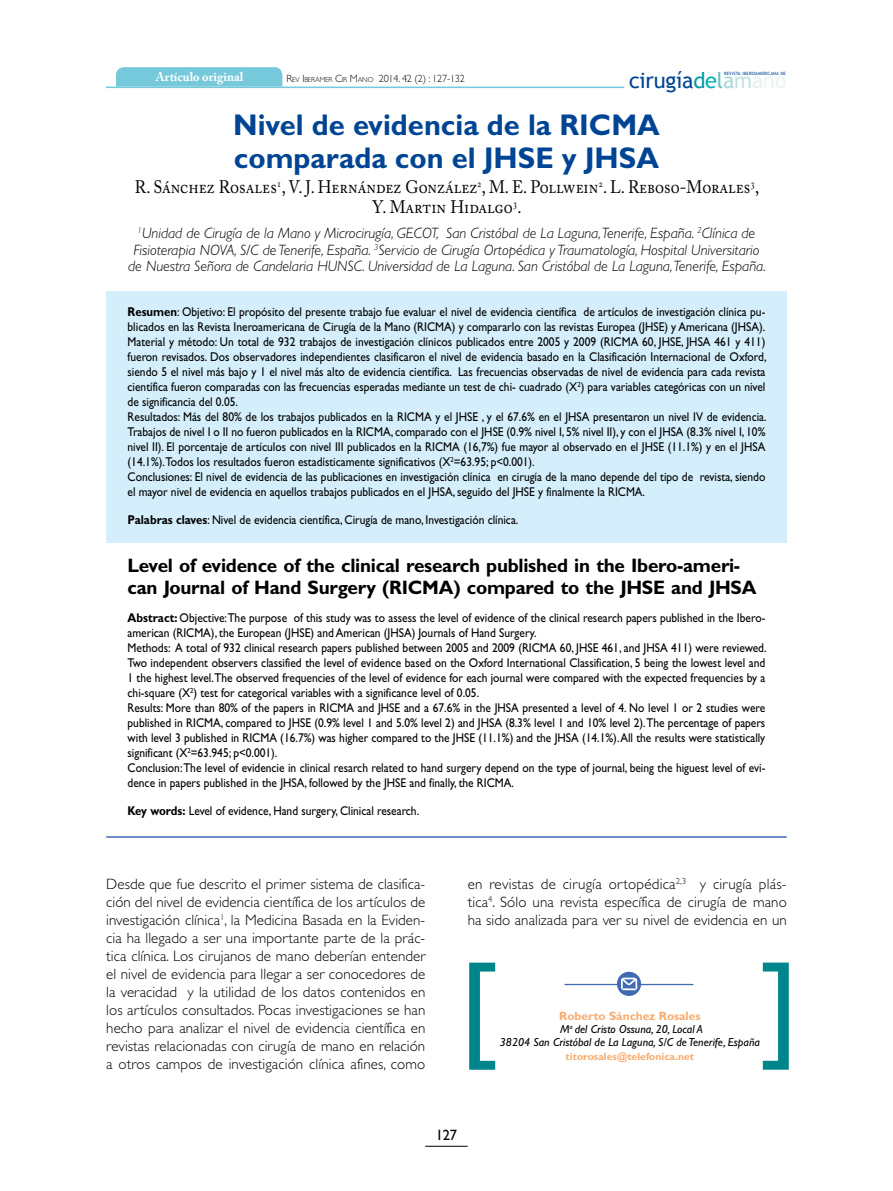
<style>
.page{position:relative;width:893px;height:1191px;background:#fff}
.page>*{position:absolute;margin:0;border:0;box-sizing:border-box;transform-origin:0 0}
.TÍTULO_DEL_ARTÍCULO{font:700 30px/33px "Gill Sans Std";color:#004494}
.t1{font:21.75px "Trebuchet MS";letter-spacing:-.01em;color:#004494}
.TÍTULO_ARTÍCULO_INGL{font:700 19.5px/22.5px "Gill Sans Std";letter-spacing:-.01em;color:#000}
.AUTORES{font:18px/20.2px "Adobe Caslon Pro";color:#000;text-align:center;scale:.9 1}
.PÁRRAFO{font:300 15px/18px "Gill Sans Std";letter-spacing:.005em;color:#000;text-align:justify}
.CARGOS_AUTORES{font:italic 300 15px/16.5px "Gill Sans Std";letter-spacing:-.005em;color:#000;text-align:center}
.t2{font:15px "Gill Sans Std";color:#000}
.RESUMEN{font:12.75px/15px "Gill Sans Std";color:#000;scale:.9 1}
.t3{font:700 12.75px "Adobe Caslon Pro";color:#fff}
.t4{font:700 12px "Gill Sans Std";color:#f7ac6f}
.t5{font:italic 11.7px/13px "Gill Sans Std";color:#000;text-align:center}
.t6{font:300 10.5px "Gill Sans Std";letter-spacing:-.015em;color:#000}
.t7{font:700 10.5px "Gill Sans Std";color:#f7ac6f}
.t8{font:4.35px "Trebuchet MS";letter-spacing:.015em;color:#004494;scale:1.05 1}
.s1{color:#0099a5}
.s2{color:#00b1b8}
.s3{color:#67c1c5}
.s4{color:#a7d8d9}
.s5{color:#c4e3df}
.s6{color:#e5f2ee}
.s7{color:#ebf5f0}
.s8{font-size:7.35px}
.s9{font-weight:700}
</style>
<div class="page">
<hr style="left:425px;top:1146px;width:43px;height:1px;background:#000">
<hr style="left:106px;top:87px;width:518px;height:1px;background:#76c9db">
<svg style="left:116px;top:67px;width:166px;height:20px"></svg>
<div style="left:106px;top:291px;width:681px;height:251px;background:#d4effb"></div>
<hr style="left:106px;top:836px;width:681px;height:1px;background:#426ab3">
<hr style="left:565px;top:984px;width:128px;height:1px;background:#426ab3">
<svg style="left:617px;top:971px;width:24px;height:25px"></svg>
<svg style="left:621px;top:977px;width:16px;height:13px"></svg>
<svg style="left:763px;top:962px;width:26px;height:107px"></svg>
<svg style="left:469px;top:962px;width:26px;height:107px"></svg>
<h2 class="t1" style="left:629px;top:68px;width:159px">cirugía<span class="s1">d</span><span class="s2">e</span><span class="s3">l</span><span class="s4">a</span><span class="s5">m</span><span class="s6">a</span><span class="s7">no</span></h2>
<p class="t3" style="left:156px;top:69px;width:89px">Artículo original</p>
<p class="t8" style="left:724px;top:71px;width:61px">REVISTA IBEROAMERICANA DE</p>
<p class="t6" style="left:287px;top:72px;width:180px">R<span class="s8">EV</span> I <span class="s8">BERAMER</span> C<span class="s8">IR</span> M<span class="s8">ANO</span> 2014. 42 (2) : 127-132</p>
<p class="TÍTULO_DEL_ARTÍCULO" style="left:233px;top:109px;width:428px">Nivel de evidencia de la RICMA comparada con el JHSE y JHSA</p>
<p class="AUTORES" style="left:135px;top:176px;width:695px">R. Sánchez Rosales<sup>1</sup>, V. J. Hernández González<sup>2</sup>, M. E. Pollwein<sup>2</sup>. L. Reboso-Morales<sup>3</sup>,<br>Y. Martin Hidalgo<sup>3</sup>.</p>
<p class="CARGOS_AUTORES" style="left:128px;top:225px;width:639px"><sup>1</sup>Unidad de Cirugía de la Mano y Microcirugía, GECOT, San Cristóbal de La Laguna, Tenerife, España. <sup>2</sup>Clínica de<br>Fisioterapia NOVA, S/C de Tenerife, España. <sup>3</sup>Servicio de Cirugía Ortopédica y Traumatología, Hospital Universitario de Nuestra Señora de Candelaria HUNSC. Universidad de La Laguna. San Cristóbal de La Laguna, Tenerife, España.</p>
<p class="RESUMEN" style="left:128px;top:304px;width:710px"><span class="s9">Resumen</span>: Objetivo: El propósito del presente trabajo fue evaluar el nivel de evidencia científica de artículos de investigación clínica pu&shy;blicados en las Revista Ineroamericana de Cirugía de la Mano (RICMA) y compararlo con las revistas Europea (JHSE) y Americana (JHSA).</p>
<p class="RESUMEN" style="left:128px;top:334px;width:711px;text-align:justify">Material y método: Un total de 932 trabajos de investigación clínicos publicados entre 2005 y 2009 (RICMA 60, JHSE, JHSA 461 y 411) fueron revisados. Dos observadores independientes clasificaron el nivel de evidencia basado en la Clasificación Internacional de Oxford, siendo 5 el nivel más bajo y 1 el nivel más alto de evidencia científica. Las frecuencias observadas de nivel de evidencia para cada revista científica fueron comparadas con las frecuencias esperadas mediante un test de chi- cuadrado (X<sup>2</sup>) para variables categóricas con un nivel de significancia del 0.05.</p>
<p class="RESUMEN" style="left:128px;top:409px;width:712px;text-align:justify">Resultados: Más del 80% de los trabajos publicados en la RICMA y el JHSE , y el 67.6% en el JHSA presentaron un nivel IV de evidencia.<br>Trabajos de nivel I o II no fueron publicados en la RICMA, comparado con el JHSE (0.9% nivel I, 5% nivel II), y con el JHSA (8.3% nivel I, 10% nivel II). El porcentaje de artículos con nivel III publicados en la RICMA (16,7%) fue mayor al observado en el JHSE (11.1%) y en el JHSA (14.1%).Todos los resultados fueron estadísticamente significativos (X<sup>2</sup>=63.95; p&lt;0.001).</p>
<p class="RESUMEN" style="left:128px;top:469px;width:710px">Conclusiones: El nivel de evidencia de las publicaciones en investigación clínica en cirugía de la mano depende del tipo de revista, siendo el mayor nivel de evidencia en aquellos trabajos publicados en el JHSA, seguido del JHSE y finalmente la RICMA.</p>
<p class="RESUMEN" style="left:128px;top:512px;width:436px"><span class="s9">Palabras claves</span>: Nivel de evidencia científica, Cirugía de mano, Investigación clínica.</p>
<p class="TÍTULO_ARTÍCULO_INGL" style="left:128px;top:554px;width:630px">Level of evidence of the clinical research published in the Ibero-ameri&shy;can Journal of Hand Surgery (RICMA) compared to the JHSE and JHSA</p>
<p class="RESUMEN" style="left:128px;top:610px;width:710px"><span class="s9">Abstract:</span> Objective: The purpose of this study was to assess the level of evidence of the clinical research papers published in the Ibero&shy;american (RICMA), the European (JHSE) and American (JHSA) Journals of Hand Surgery.</p>
<p class="RESUMEN" style="left:128px;top:640px;width:711px;text-align:justify">Methods: A total of 932 clinical research papers published between 2005 and 2009 (RICMA 60, JHSE 461, and JHSA 411) were reviewed.<br>Two independent observers classified the level of evidence based on the Oxford International Classification, 5 being the lowest level and 1 the highest level.The observed frequencies of the level of evidence for each journal were compared with the expected frequencies by a chi-square (X<sup>2</sup>) test for categorical variables with a significance level of 0.05.</p>
<p class="RESUMEN" style="left:128px;top:700px;width:710px;text-align:justify">Results: More than 80% of the papers in RICMA and JHSE and a 67.6% in the JHSA presented a level of 4. No level 1 or 2 studies were published in RICMA, compared to JHSE (0.9% level 1 and 5.0% level 2) and JHSA (8.3% level 1 and 10% level 2). The percentage of papers with level 3 published in RICMA (16.7%) was higher compared to the JHSE (11.1%) and the JHSA (14.1%). All the results were statistically significant (X<sup>2</sup>=63.945; p&lt;0.001).</p>
<p class="RESUMEN" style="left:128px;top:760px;width:710px">Conclusion: The level of evidencie in clinical resarch related to hand surgery depend on the type of journal, being the higuest level of evi&shy;dence in papers published in the JHSA, followed by the JHSE and finally, the RICMA.</p>
<p class="RESUMEN" style="left:128px;top:803px;width:326px"><span class="s9">Key words:</span> Level of evidence, Hand surgery, Clinical research.</p>
<p class="PÁRRAFO" style="left:106px;top:875px;width:321px">Desde que fue descrito el primer sistema de clasifica&shy;ción del nivel de evidencia científica de los artículos de investigación clínica<sup>1</sup>, la Medicina Basada en la Eviden&shy;cia ha llegado a ser una importante parte de la prác&shy;tica clínica. Los cirujanos de mano deberían entender el nivel de evidencia para llegar a ser conocedores de la veracidad y la utilidad de los datos contenidos en los artículos consultados. Pocas investigaciones se han hecho para analizar el nivel de evidencia científica en revistas relacionadas con cirugía de mano en relación a otros campos de investigación clínica afines, como</p>
<p class="PÁRRAFO" style="left:468px;top:875px;width:321px">en revistas de cirugía ortopédica<sup>2,3</sup> y cirugía plás&shy;tica<sup>4</sup>. Sólo una revista específica de cirugía de mano ha sido analizada para ver su nivel de evidencia en un</p>
<p class="t4" style="left:559px;top:1009px;width:143px">Roberto Sánchez Rosales</p>
<p class="t5" style="left:500px;top:1022px;width:262px">M<sup>a</sup> del Cristo Ossuna, 20, Local A<br>38204 San Cristóbal de La Laguna, S/C de Tenerife, España</p>
<p class="t7" style="left:566px;top:1050px;width:130px">titorosales@telefonica.net</p>
<p class="t2" style="left:436px;top:1125px;width:23px">127</p>
</div>
